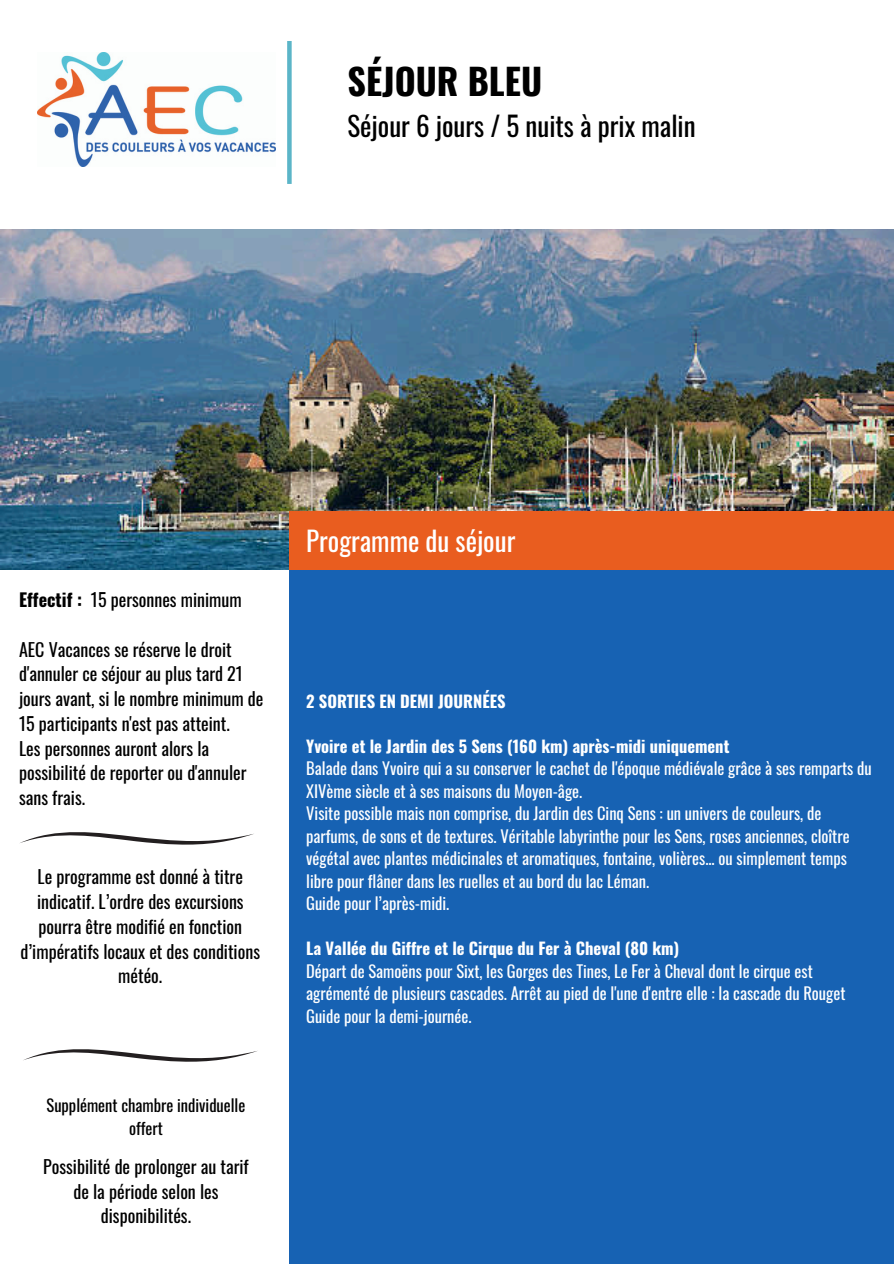
<style>
.page{position:relative;width:894px;height:1264px;background:#fff}
.page>*{position:absolute;margin:0;border:0;box-sizing:border-box;transform-origin:0 0}
.t1{font:700 36px "Oswald";color:#000}
.t2{font:27px "Oswald";color:#000}
.t3{font:27px "Oswald";color:#fff}
.t4{font:18px/24.8px "Oswald";color:#000}
.t5{font:700 18px "Oswald";color:#000}
.t6{font:16.5px/22.5px "Oswald";color:#fff}
.t7{font:700 16.5px "Oswald";color:#fff}
.t8{font:16.5px/22.8px "Oswald";color:#000;text-align:center}
</style>
<div class="page">
<svg style="left:287px;top:41px;width:4px;height:143px"></svg>
<img style="left:0;top:230px;width:893px;height:339px">
<div style="left:289px;top:511px;width:604px;height:752px;background:#1762b3"></div>
<div style="left:289px;top:511px;width:604px;height:58px;background:#e95d1f"></div>
<img style="left:37px;top:53px;width:238px;height:113px">
<svg style="left:20px;top:832px;width:234px;height:13px"></svg>
<svg style="left:23px;top:1049px;width:234px;height:13px"></svg>
<p class="t1" style="left:347px;top:53px;width:196px">SÉJOUR BLEU</p>
<p class="t2" style="left:347px;top:105px;width:349px">Séjour 6 jours / 5 nuits à prix malin</p>
<h2 class="t5" style="left:19px;top:585px;width:64px">Effectif :</h2>
<p class="t4" style="left:91px;top:586px;width:152px">15 personnes minimum</p>
<p class="t4" style="left:19px;top:636px;width:225px">AEC Vacances se réserve le droit d'annuler ce séjour au plus tard 21</p>
<h2 class="t4" style="left:19px;top:685px;width:246px">jours avant, si le nombre minimum de 15 participants n'est pas atteint.<br>Les personnes auront alors la possibilité de reporter ou d'annuler</h2>
<p class="t4" style="left:19px;top:784px;width:68px">sans frais.</p>
<p class="t4" style="left:21px;top:863px;width:241px;text-align:center">Le programme est donné à titre indicatif. L’ordre des excursions pourra être modifié en fonction d’impératifs locaux et des conditions météo.</p>
<p class="t8" style="left:47px;top:1093px;width:200px">Supplément chambre individuelle offert</p>
<p class="t4" style="left:43px;top:1153px;width:207px;text-align:center">Possibilité de prolonger au tarif de la période selon les disponibilités.</p>
<h1 class="t3" style="left:306px;top:520px;width:210px">Programme du séjour</h1>
<p class="t7" style="left:306px;top:688px;width:201px">2 SORTIES EN DEMI JOURNÉES</p>
<p class="t7" style="left:306px;top:733px;width:424px">Yvoire et le Jardin des 5 Sens (160 km) après-midi uniquement</p>
<p class="t6" style="left:306px;top:756px;width:567px">Balade dans Yvoire qui a su conserver le cachet de l'époque médiévale grâce à ses remparts du XIVème siècle et à ses maisons du Moyen-âge.<br>Visite possible mais non comprise, du Jardin des Cinq Sens : un univers de couleurs, de parfums, de sons et de textures. Véritable labyrinthe pour les Sens, roses anciennes, cloître végétal avec plantes médicinales et aromatiques, fontaine, volières... ou simplement temps libre pour flâner dans les ruelles et au bord du lac Léman.<br>Guide pour l’après-midi.</p>
<p class="t7" style="left:306px;top:935px;width:374px">La Vallée du Giffre et le Cirque du Fer à Cheval (80 km)</p>
<p class="t6" style="left:306px;top:959px;width:540px">Départ de Samoëns pour Sixt, les Gorges des Tines, Le Fer à Cheval dont le cirque est agrémenté de plusieurs cascades. Arrêt au pied de l'une d'entre elle : la cascade du Rouget<br>Guide pour la demi-journée.</p>
</div>
